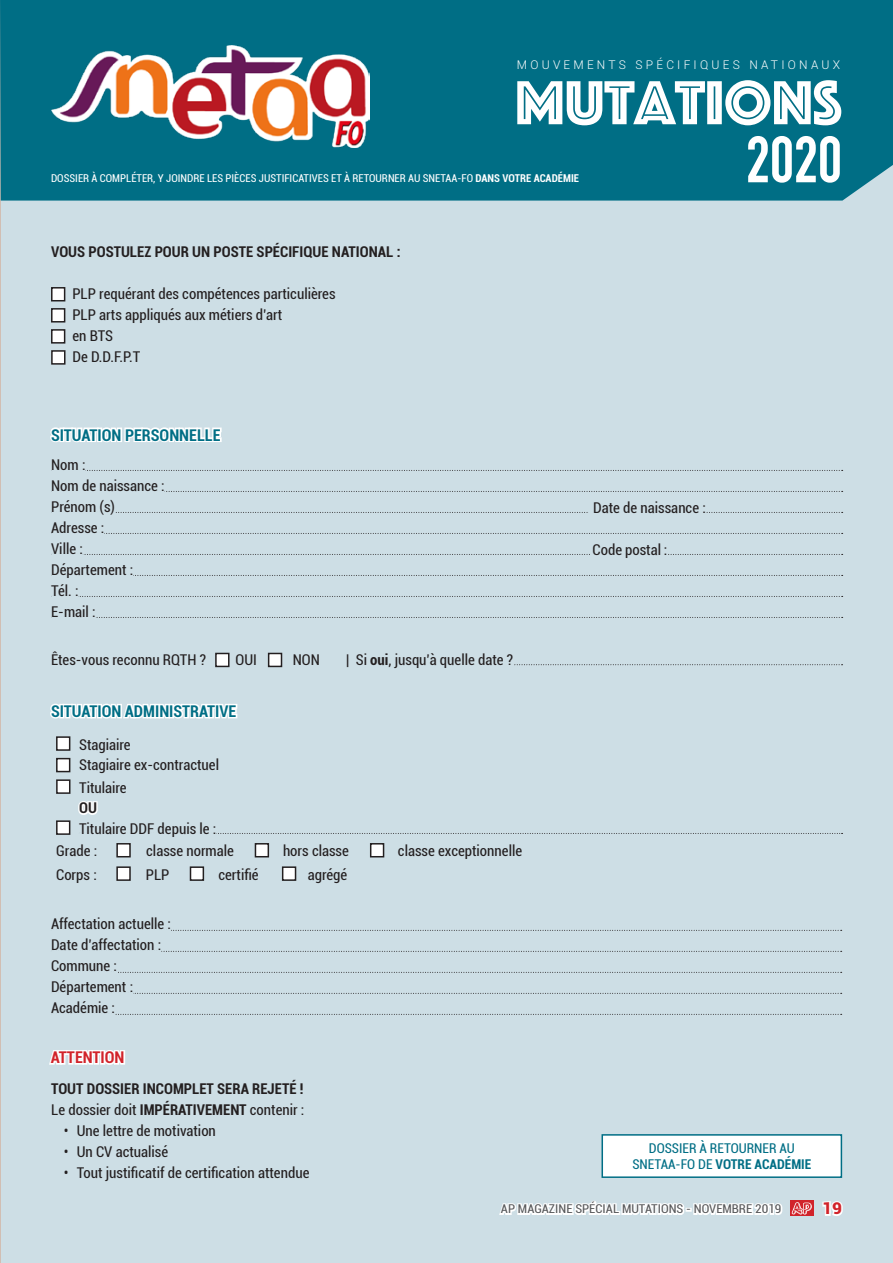
<style>
.page{position:relative;width:893px;height:1263px;background:#cddee5}
.page>*{position:absolute;margin:0;border:0;box-sizing:border-box;transform-origin:0 0}
.t1{font:64.5px "Phosphate Inline";color:#fff}
.t2{font:700 64.5px "DIN Condensed";color:#fff}
.t3{font:700 condensed 16.2px "Roboto";color:#006e85}
.t4{font:700 condensed 16.2px "Roboto";color:#d1232a}
.t5{font:900 16.2px "Roboto";color:#d1232a;scale:1.06 1}
.t6{font:condensed 14.85px "Roboto";color:#231f20}
.t7{font:700 condensed 14.85px "Roboto";color:#231f20}
.t8{font:700 condensed 13.5px "Roboto";color:#006e85}
.t9{font:condensed 13.5px "Roboto";color:#006e85}
.t10{font:condensed 12.15px "Roboto";color:#57585a;scale:1.06 1}
.t11{font:300 12px "Roboto";letter-spacing:.27em;color:#fff}
.t12{font:condensed 10.8px "Roboto";color:#fff}
.s1{font-weight:700}
.s2{font-weight:400}
</style>
<div class="page">
<svg style="left:822px;top:1201px;width:21px;height:15px"></svg>
<svg style="left:499px;top:1201px;width:284px;height:14px"></svg>
<svg style="left:790px;top:1201px;width:23px;height:15px"></svg>
<svg style="left:792px;top:1202px;width:20px;height:12px"></svg>
<div style="left:0;top:0;width:893px;height:201px;background:#006e85"></div>
<svg style="left:171px;top:930px;width:671px;height:1px"></svg>
<svg style="left:161px;top:951px;width:681px;height:1px"></svg>
<svg style="left:118px;top:972px;width:724px;height:1px"></svg>
<svg style="left:133px;top:993px;width:709px;height:1px"></svg>
<svg style="left:115px;top:1014px;width:727px;height:1px"></svg>
<div style="left:602px;top:1135px;width:239px;height:42px;background:#fff"></div>
<div style="left:601px;top:1134px;width:241px;height:44px;border:2px solid #006e85"></div>
<img style="left:51px;top:46px;width:319px;height:102px">
<svg style="left:87px;top:470px;width:756px;height:1px"></svg>
<svg style="left:166px;top:491px;width:677px;height:1px"></svg>
<svg style="left:115px;top:512px;width:728px;height:1px"></svg>
<svg style="left:104px;top:533px;width:739px;height:1px"></svg>
<svg style="left:83px;top:554px;width:760px;height:1px"></svg>
<svg style="left:133px;top:575px;width:710px;height:1px"></svg>
<svg style="left:79px;top:596px;width:764px;height:1px"></svg>
<svg style="left:96px;top:617px;width:747px;height:1px"></svg>
<svg style="left:50px;top:427px;width:172px;height:16px;background:#f6f9fa"></svg>
<div style="left:590px;top:543px;width:77px;height:12px;background:#cddee5"></div>
<div style="left:590px;top:500px;width:116px;height:13px;background:#cddee5"></div>
<svg style="left:49px;top:1050px;width:76px;height:15px"></svg>
<div style="left:52px;top:288px;width:13px;height:13px;background:#fff"></div>
<div style="left:51px;top:287px;width:14px;height:14px;border:2px solid #231f20"></div>
<div style="left:52px;top:309px;width:13px;height:13px;background:#fff"></div>
<div style="left:51px;top:308px;width:14px;height:14px;border:2px solid #231f20"></div>
<div style="left:52px;top:330px;width:13px;height:13px;background:#fff"></div>
<div style="left:51px;top:329px;width:14px;height:15px;border:2px solid #231f20"></div>
<div style="left:52px;top:351px;width:13px;height:13px;background:#fff"></div>
<div style="left:51px;top:350px;width:15px;height:15px;border:2px solid #231f20"></div>
<svg style="left:514px;top:664px;width:329px;height:1px"></svg>
<div style="left:216px;top:653px;width:13px;height:13px;background:#fff"></div>
<div style="left:215px;top:653px;width:15px;height:14px;border:2px solid #231f20"></div>
<div style="left:269px;top:653px;width:12px;height:13px;background:#fff"></div>
<div style="left:268px;top:653px;width:14px;height:14px;border:2px solid #231f20"></div>
<svg style="left:50px;top:703px;width:188px;height:43px"></svg>
<div style="left:57px;top:737px;width:13px;height:13px;background:#fff"></div>
<div style="left:56px;top:736px;width:14px;height:15px;border:2px solid #231f20"></div>
<div style="left:57px;top:759px;width:13px;height:12px;background:#fff"></div>
<div style="left:56px;top:758px;width:14px;height:14px;border:2px solid #231f20"></div>
<div style="left:57px;top:780px;width:13px;height:13px;background:#fff"></div>
<div style="left:56px;top:779px;width:14px;height:15px;border:2px solid #231f20"></div>
<div style="left:57px;top:821px;width:13px;height:13px;background:#fff"></div>
<div style="left:56px;top:820px;width:14px;height:15px;border:2px solid #231f20"></div>
<svg style="left:216px;top:833px;width:627px;height:1px"></svg>
<svg style="left:78px;top:801px;width:20px;height:14px"></svg>
<div style="left:117px;top:844px;width:13px;height:13px;background:#fff"></div>
<div style="left:116px;top:843px;width:15px;height:14px;border:2px solid #231f20"></div>
<div style="left:255px;top:844px;width:13px;height:13px;background:#fff"></div>
<div style="left:255px;top:843px;width:14px;height:14px;border:2px solid #231f20"></div>
<div style="left:371px;top:844px;width:13px;height:13px;background:#fff"></div>
<div style="left:370px;top:843px;width:14px;height:14px;border:2px solid #231f20"></div>
<div style="left:283px;top:867px;width:13px;height:13px;background:#fff"></div>
<div style="left:282px;top:866px;width:14px;height:15px;border:2px solid #231f20"></div>
<div style="left:190px;top:867px;width:13px;height:13px;background:#fff"></div>
<div style="left:190px;top:866px;width:14px;height:15px;border:2px solid #231f20"></div>
<div style="left:117px;top:867px;width:13px;height:13px;background:#fff"></div>
<div style="left:116px;top:866px;width:15px;height:15px;border:2px solid #231f20"></div>
<p class="t11" style="left:517px;top:56px;width:325px">MOUVEMENTS SPÉCIFIQUES NATIONAUX</p>
<p class="t1" style="left:515px;top:57px;width:328px">MUTATIONS</p>
<p class="t12" style="left:51px;top:170px;width:530px">DOSSIER À COMPLÉTER, Y JOINDRE LES PIÈCES JUSTIFICATIVES ET À RETOURNER AU SNETAA-FO <span class="s1">DANS VOTRE ACADÉMIE</span></p>
<p class="t7" style="left:51px;top:241px;width:351px">VOUS POSTULEZ POUR UN POSTE SPÉCIFIQUE NATIONAL :</p>
<p class="t6" style="left:60px;top:283px;width:277px">• PLP requérant des compétences particulières</p>
<p class="t6" style="left:60px;top:304px;width:224px">• PLP arts appliqués aux métiers d’art</p>
<p class="t6" style="left:60px;top:325px;width:55px">• en BTS</p>
<p class="t6" style="left:60px;top:346px;width:82px">• De D.D.F.P.T</p>
<p class="t2" style="left:746px;top:116px;width:97px">2020</p>
<p class="t3" style="left:51px;top:423px;width:171px">SITUATION PERSONNELLE</p>
<p class="t6" style="left:51px;top:454px;width:36px">Nom :</p>
<p class="t6" style="left:51px;top:475px;width:115px">Nom de naissance :</p>
<p class="t6" style="left:51px;top:496px;width:65px">Prénom (s)</p>
<p class="t6" style="left:51px;top:517px;width:55px">Adresse :</p>
<p class="t6" style="left:51px;top:538px;width:33px">Ville :</p>
<p class="t6" style="left:51px;top:559px;width:84px">Département :</p>
<p class="t6" style="left:51px;top:580px;width:29px">Tél. :</p>
<p class="t6" style="left:51px;top:601px;width:46px">E-mail :</p>
<p class="t6" style="left:51px;top:649px;width:157px">Êtes-vous reconnu RQTH ?</p>
<p class="t6" style="left:236px;top:649px;width:23px">OUI</p>
<p class="t6" style="left:293px;top:649px;width:29px">NON</p>
<p class="t6" style="left:346px;top:649px;width:169px">| Si <span class="s1">oui</span>, jusqu’à quelle date ?</p>
<p class="t3" style="left:51px;top:700px;width:187px">SITUATION ADMINISTRATIVE</p>
<p class="t6" style="left:79px;top:734px;width:53px">Stagiaire</p>
<p class="t6" style="left:79px;top:755px;width:141px">Stagiaire ex-contractuel</p>
<p class="t6" style="left:79px;top:777px;width:49px">Titulaire</p>
<p class="t6" style="left:79px;top:818px;width:139px">Titulaire DDF depuis le :</p>
<p class="t7" style="left:79px;top:798px;width:19px">OU</p>
<p class="t6" style="left:56px;top:841px;width:43px">Grade :</p>
<p class="t6" style="left:146px;top:841px;width:89px">classe normale</p>
<p class="t6" style="left:283px;top:841px;width:67px">hors classe</p>
<p class="t6" style="left:398px;top:841px;width:126px">classe exceptionnelle</p>
<p class="t6" style="left:56px;top:864px;width:42px">Corps :</p>
<p class="t6" style="left:146px;top:864px;width:25px">PLP</p>
<p class="t6" style="left:218px;top:864px;width:42px">certifié</p>
<p class="t6" style="left:308px;top:864px;width:41px">agrégé</p>
<p class="t6" style="left:51px;top:914px;width:122px">Affectation actuelle :</p>
<p class="t6" style="left:51px;top:935px;width:112px">Date d’affectation :</p>
<p class="t6" style="left:51px;top:956px;width:68px">Commune :</p>
<p class="t6" style="left:51px;top:977px;width:84px">Département :</p>
<p class="t6" style="left:51px;top:998px;width:66px">Académie :</p>
<p class="t4" style="left:51px;top:1046px;width:75px">ATTENTION</p>
<p class="t7" style="left:51px;top:1078px;width:254px">TOUT DOSSIER INCOMPLET SERA REJETÉ !</p>
<p class="t6" style="left:51px;top:1099px;width:255px">Le dossier doit <span class="s1">IMPÉRATIVEMENT</span> contenir :</p>
<p class="t6" style="left:64px;top:1120px;width:153px">• Une lettre de motivation</p>
<p class="t6" style="left:64px;top:1141px;width:106px">• Un CV actualisé</p>
<p class="t6" style="left:64px;top:1162px;width:247px">• Tout justificatif de certification attendue</p>
<p class="t6" style="left:593px;top:497px;width:114px">Date de naissance :</p>
<p class="t6" style="left:593px;top:539px;width:76px">Code postal :</p>
<p class="t9" style="left:649px;top:1139px;width:147px">DOSSIER À RETOURNER AU</p>
<p class="t8" style="left:632px;top:1155px;width:180px"><span class="s2">SNETAA-FO DE</span> VOTRE ACADÉMIE</p>
<p class="t10" style="left:501px;top:1201px;width:266px">AP MAGAZINE SPÉCIAL MUTATIONS - NOVEMBRE 2019</p>
<p class="t5" style="left:822px;top:1197px;width:20px">19</p>
</div>
